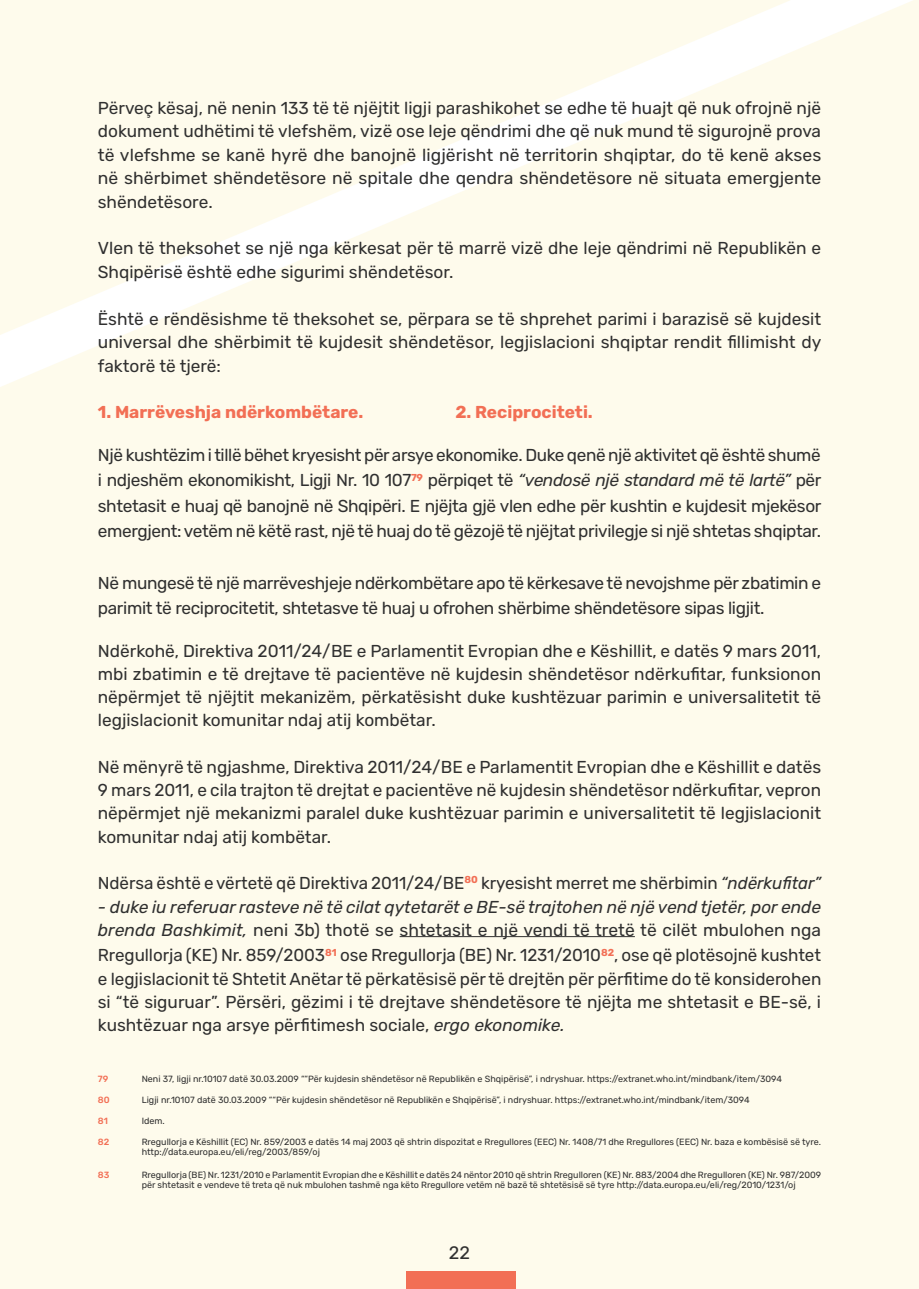
<style>
.page{position:relative;width:919px;height:1289px;background:#fff}
.page>*{position:absolute;margin:0;border:0;box-sizing:border-box;transform-origin:0 0}
.t1{font:18px "Rubik";color:#303030}
.t2{font:17.25px/23.2px "Rubik";letter-spacing:-.005em;color:#303030;text-align:justify}
.t3{font:italic 17.25px/23.2px "Rubik";color:#303030}
.t4{font:700 17.25px "Rubik";color:#f26f55}
.t5{font:9px/10.5px "Rubik";color:#303030}
.t6{font:500 9px "Rubik";color:#f26f55}
.s1{font-style:italic}
.s2{font-style:normal}
</style>
<div class="page">
<div style="left:0;top:0;width:918px;height:1288px;background:#fefbec"></div>
<svg style="left:0;top:0;width:913px;height:387px"></svg>
<div style="left:406px;top:1271px;width:109px;height:17px;background:#f26f55"></div>
<hr style="left:399px;top:936px;width:235px;height:1px;background:#303030">
<p class="t2" style="left:98px;top:97px;width:725px">Përveç kësaj, në nenin 133 të të njëjtit ligji parashikohet se edhe të huajt që nuk ofrojnë një dokument udhëtimi të vlefshëm, vizë ose leje qëndrimi dhe që nuk mund të sigurojnë prova të vlefshme se kanë hyrë dhe banojnë ligjërisht në territorin shqiptar, do të kenë akses në shërbimet shëndetësore në spitale dhe qendra shëndetësore në situata emergjente shëndetësore.</p>
<p class="t2" style="left:98px;top:237px;width:724px">Vlen të theksohet se një nga kërkesat për të marrë vizë dhe leje qëndrimi në Republikën e<br>Shqipërisë është edhe sigurimi shëndetësor.</p>
<p class="t2" style="left:98px;top:307px;width:725px">Është e rëndësishme të theksohet se, përpara se të shprehet parimi i barazisë së kujdesit universal dhe shërbimit të kujdesit shëndetësor, legjislacioni shqiptar rendit fillimisht dy faktorë të tjerë:</p>
<p class="t4" style="left:98px;top:402px;width:267px">1. Marrëveshja ndërkombëtare.</p>
<p class="t4" style="left:455px;top:402px;width:139px">2. Reciprociteti.</p>
<p class="t2" style="left:98px;top:442px;width:725px;line-height:25.5px">Një kushtëzim i tillë bëhet kryesisht për arsye ekonomike. Duke qenë një aktivitet që është shumë i ndjeshëm ekonomikisht, Ligji Nr. 10 107<sup>79</sup> përpiqet të <span class="s1">“vendosë një standard më të lartë”</span> për shtetasit e huaj që banojnë në Shqipëri. E njëjta gjë vlen edhe për kushtin e kujdesit mjekësor emergjent: vetëm në këtë rast, një të huaj do të gëzojë të njëjtat privilegje si një shtetas shqiptar.</p>
<p class="t2" style="left:98px;top:570px;width:724px;line-height:25.5px">Në mungesë të një marrëveshjeje ndërkombëtare apo të kërkesave të nevojshme për zbatimin e parimit të reciprocitetit, shtetasve të huaj u ofrohen shërbime shëndetësore sipas ligjit.</p>
<p class="t2" style="left:98px;top:639px;width:724px">Ndërkohë, Direktiva 2011/24/BE e Parlamentit Evropian dhe e Këshillit, e datës 9 mars 2011, mbi zbatimin e të drejtave të pacientëve në kujdesin shëndetësor ndërkufitar, funksionon nëpërmjet të njëjtit mekanizëm, përkatësisht duke kushtëzuar parimin e universalitetit të legjislacionit komunitar ndaj atij kombëtar.</p>
<p class="t2" style="left:98px;top:755px;width:724px">Në mënyrë të ngjashme, Direktiva 2011/24/BE e Parlamentit Evropian dhe e Këshillit e datës 9 mars 2011, e cila trajton të drejtat e pacientëve në kujdesin shëndetësor ndërkufitar, vepron nëpërmjet një mekanizmi paralel duke kushtëzuar parimin e universalitetit të legjislacionit komunitar ndaj atij kombëtar.</p>
<p class="t2" style="left:98px;top:872px;width:724px">Ndërsa është e vërtetë që Direktiva 2011/24/BE<sup>80</sup> kryesisht merret me shërbimin <span class="s1">“ndërkufitar”</span></p>
<p class="t3" style="left:98px;top:895px;width:724px">- duke iu referuar rasteve në të cilat qytetarët e BE-së trajtohen në një vend tjetër, por ende brenda Bashkimit, <span class="s2">neni 3b) thotë se shtetasit e një vendi të tretë të cilët mbulohen nga</span></p>
<p class="t2" style="left:98px;top:944px;width:725px">Rregullorja (KE) Nr. 859/2003<sup>81</sup> ose Rregullorja (BE) Nr. 1231/2010<sup>82</sup>, ose që plotësojnë kushtet e legjislacionit të Shtetit Anëtar të përkatësisë për të drejtën për përfitime do të konsiderohen si “të siguruar”. Përsëri, gëzimi i të drejtave shëndetësore të njëjta me shtetasit e BE-së, i kushtëzuar nga arsye përfitimesh sociale, <span class="s1">ergo ekonomike.</span></p>
<p class="t6" style="left:98px;top:1073px;width:12px">79</p>
<p class="t5" style="left:142px;top:1073px;width:641px">Neni 37, ligji nr.10107 datë 30.03.2009 ““Për kujdesin shëndetësor në Republikën e Shqipërisë”, i ndryshuar. https://extranet.who.int/mindbank/item/3094</p>
<p class="t6" style="left:98px;top:1094px;width:13px">80</p>
<p class="t5" style="left:142px;top:1094px;width:609px">Ligji nr.10107 datë 30.03.2009 ““Për kujdesin shëndetësor në Republikën e Shqipërisë”, i ndryshuar. https://extranet.who.int/mindbank/item/3094</p>
<p class="t6" style="left:98px;top:1136px;width:13px">82</p>
<p class="t5" style="left:142px;top:1136px;width:681px">Rregullorja e Këshillit (EC) Nr. 859/2003 e datës 14 maj 2003 që shtrin dispozitat e Rregullores (EEC) Nr. 1408/71 dhe Rregullores (EEC) Nr. baza e kombësisë së tyre. http://data.europa.eu/eli/reg/2003/859/oj</p>
<p class="t6" style="left:98px;top:1169px;width:13px">83</p>
<p class="t5" style="left:142px;top:1169px;width:681px">Rregullorja (BE) Nr. 1231/2010 e Parlamentit Evropian dhe e Këshillit e datës 24 nëntor 2010 që shtrin Rregulloren (KE) Nr. 883/2004 dhe Rregulloren (KE) Nr. 987/2009 për shtetasit e vendeve të treta që nuk mbulohen tashmë nga këto Rregullore vetëm në bazë të shtetësisë së tyre http://data.europa.eu/eli/reg/2010/1231/oj</p>
<p class="t6" style="left:98px;top:1115px;width:12px">81</p>
<p class="t5" style="left:142px;top:1115px;width:25px">Idem.</p>
<p class="t1" style="left:449px;top:1242px;width:23px">22</p>
</div>
